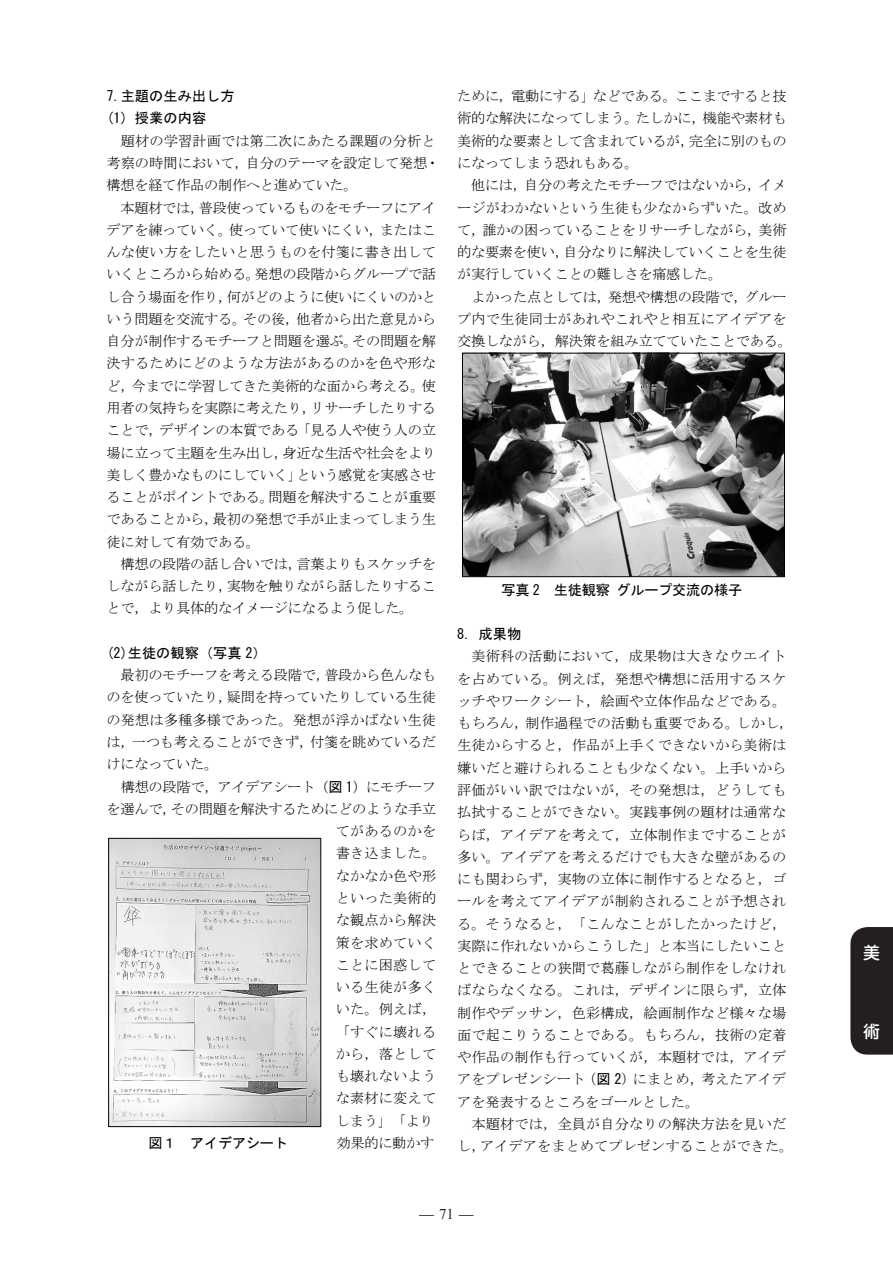
<style>
.page{position:relative;width:893px;height:1263px;background:#fff}
.page>*{position:absolute;margin:0;border:0;box-sizing:border-box;transform-origin:0 0}
.t1{font:500 16.95px "Jun 34 Pro";color:#fff}
.t2{font:300 14.85px "Ryumin Pro";color:#231f20}
.t3{font:14.25px/22.2px "MS Mincho";letter-spacing:.005em;color:#000;text-align:justify}
.t4{font:14.25px/22.2px "MS Mincho";letter-spacing:-.02em;color:#000}
.t5{font:14.25px "MS Gothic";letter-spacing:-.02em;color:#000}
.t6{font:14.25px/22.2px "MS Gothic";color:#000}
.s1{font-family:"MS Gothic"}
.s2{font-family:"Times New Roman";font-weight:400}
</style>
<div class="page">
<img style="left:110px;top:840px;width:209px;height:285px">
<div style="left:108px;top:838px;width:213px;height:289px;border:1px solid #000"></div>
<img style="left:464px;top:355px;width:319px;height:220px">
<div style="left:462px;top:353px;width:323px;height:224px;border:1px solid #000"></div>
<div style="left:850px;top:927px;width:43px;height:127px;background:#231f20"></div>
<p class="t6" style="left:107px;top:85px;width:130px">7.主題の生み出し方(1) 授業の内容</p>
<p class="t3" style="left:107px;top:130px;width:334px;text-align:left;text-indent:14px">題材の学習計画では第二次にあたる課題の分析と考察の時間において，自分のテーマを設定して発想・構想を経て作品の制作へと進めていた。</p>
<p class="t3" style="left:107px;top:196px;width:331px;text-indent:14px">本題材では，普段使っているものをモチーフにアイデアを練っていく。使っていて使いにくい，またはこんな使い方をしたいと思うものを付箋に書き出していくところから始める。発想の段階からグループで話し合う場面を作り，何がどのように使いにくいのかという問題を交流する。その後，他者から出た意見から自分が制作するモチーフと問題を選ぶ。その問題を解決するためにどのような方法があるのかを色や形など，今までに学習してきた美術的な面から考える。使用者の気持ちを実際に考えたり，リサーチしたりすることで，デザインの本質である「見る人や使う人の立場に立って主題を生み出し，身近な生活や社会をより美しく豊かなものにしていく」という感覚を実感させることがポイントである。問題を解決することが重要であることから，最初の発想で手が止まってしまう生徒に対して有効である。</p>
<p class="t3" style="left:107px;top:553px;width:331px;text-indent:14px">構想の段階の話し合いでは，言葉よりもスケッチをしながら話したり，実物を触りながら話したりすることで，より具体的なイメージになるよう促した。</p>
<p class="t5" style="left:107px;top:646px;width:162px">(2)生徒の観察（写真 2）</p>
<p class="t3" style="left:107px;top:664px;width:331px;text-indent:14px">最初のモチーフを考える段階で，普段から色んなものを使っていたり，疑問を持っていたりしている生徒の発想は多種多様であった。発想が浮かばない生徒は，一つも考えることができず，付箋を眺めているだけになっていた。</p>
<p class="t3" style="left:107px;top:775px;width:331px;text-align:right">構想の段階で，アイデアシート（<span class="s1">図 1</span>）にモチーフを選んで，その問題を解決するためにどのような手立てがあるのかを<br>書き込ました。<br>なかなか色や形<br>といった美術的<br>な観点から解決<br>策を求めていく<br>ことに困惑して<br>いる生徒が多く<br>いた。例えば，<br>「すぐに壊れる<br>から，落として<br>も壊れないよう<br>な素材に変えて<br>しまう」「より</p>
<p class="t5" style="left:148px;top:1135px;width:141px">図１ アイデアシート</p>
<p class="t4" style="left:336px;top:1131px;width:99px">効果的に動かす</p>
<p class="t3" style="left:457px;top:85px;width:331px">ために，電動にする」などである。ここまですると技術的な解決になってしまう。たしかに，機能や素材も美術的な要素として含まれているが，完全に別のものになってしまう恐れもある。</p>
<p class="t3" style="left:457px;top:174px;width:331px;text-indent:14px">他には，自分の考えたモチーフではないから，イメージがわかないという生徒も少なからずいた。改めて，誰かの困っていることをリサーチしながら，美術的な要素を使い，自分なりに解決していくことを生徒が実行していくことの難しさを痛感した。</p>
<p class="t4" style="left:457px;top:285px;width:336px;text-indent:14px">よかった点としては，発想や構想の段階で，グループ内で生徒同士があれやこれやと相互にアイデアを交換しながら，解決策を組み立てていたことである。</p>
<p class="t5" style="left:502px;top:582px;width:242px">写真 2 生徒観察 グループ交流の様子</p>
<p class="t5" style="left:457px;top:627px;width:66px">8. 成果物</p>
<p class="t3" style="left:457px;top:645px;width:338px;text-align:left;text-indent:14px">美術科の活動において，成果物は大きなウエイトを占めている。例えば，発想や構想に活用するスケッチやワークシート，絵画や立体作品などである。もちろん，制作過程での活動も重要である。しかし，生徒からすると，作品が上手くできないから美術は嫌いだと避けられることも少なくない。上手いから評価がいい訳ではないが，その発想は，どうしても払拭することができない。実践事例の題材は通常ならば，アイデアを考えて，立体制作まですることが多い。アイデアを考えるだけでも大きな壁があるのにも関わらず，実物の立体に制作するとなると，ゴールを考えてアイデアが制約されることが予想される。そうなると，「こんなことがしたかったけど，実際に作れないからこうした」と本当にしたいこととできることの狭間で葛藤しながら制作をしなければならなくなる。これは，デザインに限らず，立体制作やデッサン，色彩構成，絵画制作など様々な場面で起こりうることである。もちろん，技術の定着や作品の制作も行っていくが，本題材では，アイデアをプレゼンシート（<span class="s1">図 2</span>）にまとめ，考えたアイデアを発表するところをゴールとした。</p>
<p class="t3" style="left:457px;top:1113px;width:338px;text-align:center">本題材では，全員が自分なりの解決方法を見いだ<br>し，アイデアをまとめてプレゼンすることができた。</p>
<p class="t2" style="left:419px;top:1201px;width:56px">— <span class="s2">71</span> —</p>
<p class="t1" style="left:863px;top:939px;width:18px">美</p>
<p class="t1" style="left:863px;top:1018px;width:18px">術</p>
</div>
